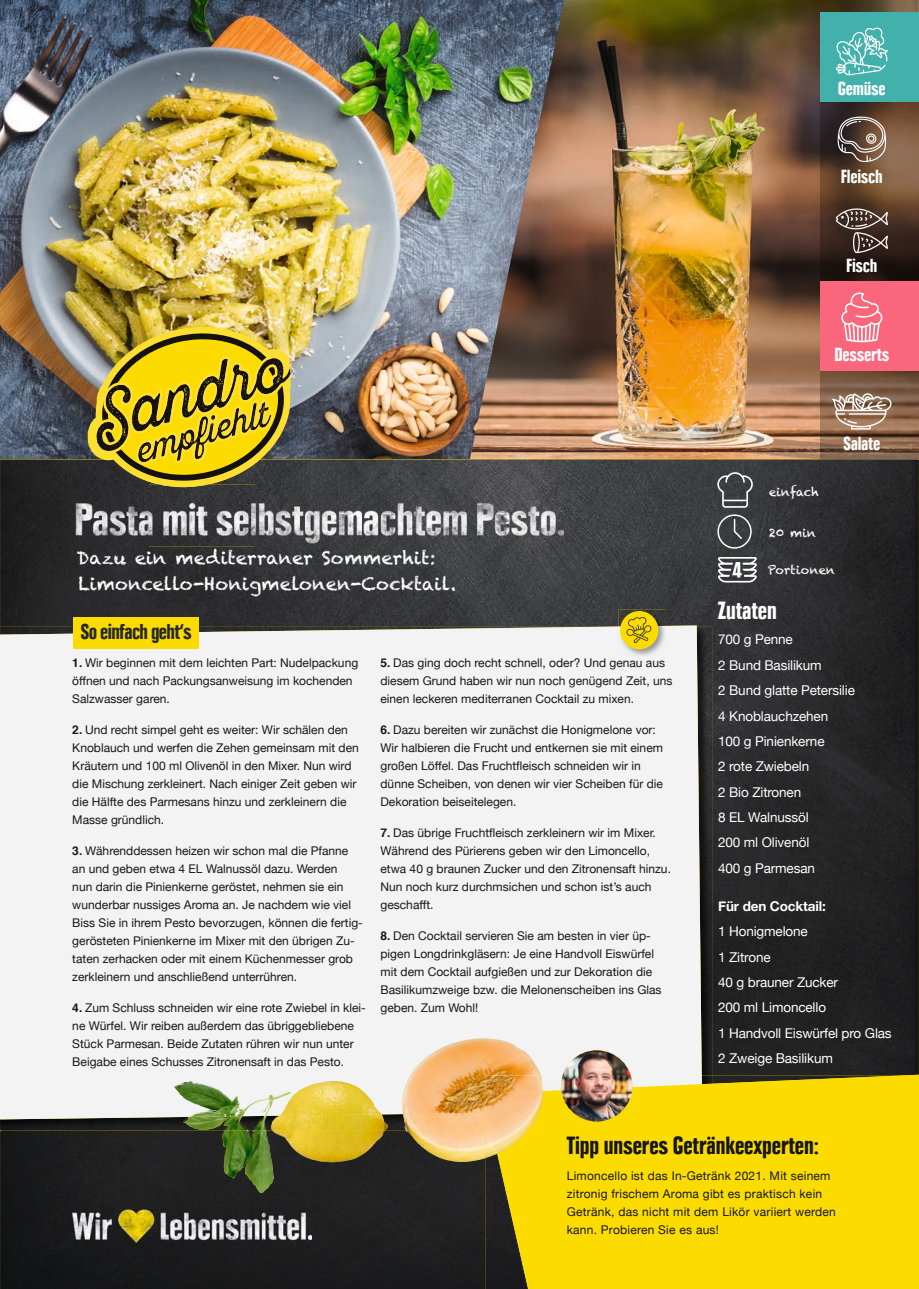
<style>
.page{position:relative;width:919px;height:1289px;background:#fff}
.page>*{position:absolute;margin:0;border:0;box-sizing:border-box;transform-origin:0 0}
.t1{font:900 condensed 24.75px "Plak Com";letter-spacing:.02em;color:#151616}
.t2{font:900 condensed 24.75px "Plak Com";letter-spacing:.02em;color:#fff}
.t3{font:900 condensed 21.45px "Plak Com";color:#272729}
.t4{font:900 condensed 18.75px "Plak Com";letter-spacing:.02em;color:#fff}
.t5{font:18px/25.5px "Chalkduster";color:#fff}
.t6{font:13.5px/25.3px "Helvetica Neue";letter-spacing:-.01em;color:#fff}
.t7{font:700 13.5px "Helvetica Neue";letter-spacing:-.01em;color:#fff}
.t8{font:12px/18px "Helvetica Neue";color:#151616}
.t9{font:12px/18px "Helvetica Neue";letter-spacing:.02em;color:#151616}
.t10{font:12px "Chalkduster";color:#fff}
.s1{font-family:"Helvetica";font-weight:700}
</style>
<div class="page">
<img style="left:564px;top:0;width:354px;height:459px">
<img style="left:0;top:0;width:564px;height:459px">
<div style="left:0;top:459px;width:918px;height:829px;background:#1c1c1d"></div>
<img style="left:0;top:459px;width:918px;height:734px">
<img style="left:702px;top:627px;width:10px;height:447px">
<img style="left:0;top:1119px;width:403px;height:11px">
<div style="left:0;top:625px;width:702px;height:494px;background:#f2f3f2"></div>
<svg style="left:483px;top:1074px;width:435px;height:214px;background:#efd105"></svg>
<svg style="left:87px;top:326px;width:208px;height:158px;background:#ad9922"></svg>
<img style="left:222px;top:1130px;width:32px;height:48px">
<img style="left:183px;top:1116px;width:83px;height:14px">
<img style="left:174px;top:1081px;width:95px;height:35px">
<img style="left:272px;top:1130px;width:113px;height:32px">
<img style="left:271px;top:1114px;width:117px;height:16px">
<img style="left:279px;top:1080px;width:102px;height:35px">
<img style="left:406px;top:1130px;width:79px;height:31px">
<img style="left:403px;top:1114px;width:80px;height:16px">
<img style="left:402px;top:1038px;width:139px;height:76px">
<img style="left:485px;top:1153px;width:12px;height:5px">
<img style="left:485px;top:1075px;width:58px;height:15px">
<img style="left:483px;top:1090px;width:60px;height:63px">
<img style="left:42px;top:484px;width:640px;height:62px">
<img style="left:159px;top:484px;width:49px;height:3px">
<svg style="left:717px;top:472px;width:35px;height:35px"></svg>
<svg style="left:717px;top:514px;width:34px;height:34px"></svg>
<div style="left:73px;top:617px;width:125px;height:32px;background:#fcdc00"></div>
<svg style="left:717px;top:557px;width:39px;height:25px"></svg>
<img style="left:561px;top:1050px;width:71px;height:71px;border-radius:36px">
<img style="left:72px;top:1209px;width:240px;height:33px">
<img style="left:618px;top:609px;width:48px;height:48px">
<div style="left:620px;top:611px;width:38px;height:38px;background:#fcdc00;border-radius:50%"></div>
<svg style="left:626px;top:616px;width:25px;height:27px"></svg>
<img style="left:820px;top:102px;width:98px;height:358px">
<svg style="left:918px;top:13px;width:1px;height:447px"></svg>
<div style="left:820px;top:13px;width:98px;height:89px;background:#42b0ab"></div>
<svg style="left:835px;top:27px;width:52px;height:48px"></svg>
<svg style="left:836px;top:116px;width:50px;height:46px;background:#756257"></svg>
<svg style="left:835px;top:208px;width:52px;height:45px;background:#5c4c45"></svg>
<svg style="left:832px;top:393px;width:60px;height:36px;background:#b09582"></svg>
<div style="left:820px;top:281px;width:98px;height:89px;background:#fa677c"></div>
<svg style="left:841px;top:292px;width:41px;height:50px"></svg>
<h3 class="t4" style="left:838px;top:77px;width:49px">Gemüse</h3>
<h3 class="t4" style="left:841px;top:166px;width:43px">Fleisch</h3>
<h3 class="t4" style="left:846px;top:255px;width:32px">Fisch</h3>
<h3 class="t4" style="left:834px;top:344px;width:56px">Desserts</h3>
<h3 class="t5" style="left:77px;top:545px;width:380px">Dazu ein mediterraner Sommerhit:<br>Limoncello-Honigmelonen-Cocktail.</h3>
<h2 class="t3" style="left:81px;top:619px;width:112px">So einfach geht‘s</h2>
<p class="t8" style="left:72px;top:654px;width:287px"><span class="s1">1.</span> Wir beginnen mit dem leichten Part: Nudelpackung öffnen und nach Packungsanweisung im kochenden<br>Salzwasser garen.</p>
<p class="t8" style="left:72px;top:721px;width:288px"><span class="s1">2.</span> Und recht simpel geht es weiter: Wir schälen den Knoblauch und werfen die Zehen gemeinsam mit den Kräutern und 100 ml Olivenöl in den Mixer. Nun wird die Mischung zerkleinert. Nach einiger Zeit geben wir die Hälfte des Parmesans hinzu und zerkleinern die Masse gründlich.</p>
<p class="t8" style="left:72px;top:842px;width:292px"><span class="s1">3.</span> Währenddessen heizen wir schon mal die Pfanne an und geben etwa 4 EL Walnussöl dazu. Werden<br>nun darin die Pinienkerne geröstet, nehmen sie ein wunderbar nussiges Aroma an. Je nachdem wie viel Biss Sie in ihrem Pesto bevorzugen, können die fertig&shy;gerösteten Pinienkerne im Mixer mit den übrigen Zu&shy;taten zerhacken oder mit einem Küchenmesser grob zerkleinern und anschließend unterrühren.</p>
<p class="t8" style="left:72px;top:999px;width:295px"><span class="s1">4.</span> Zum Schluss schneiden wir eine rote Zwiebel in klei&shy;ne Würfel. Wir reiben außerdem das übriggebliebene Stück Parmesan. Beide Zutaten rühren wir nun unter Beigabe eines Schusses Zitronensaft in das Pesto.</p>
<p class="t8" style="left:380px;top:654px;width:293px"><span class="s1">5.</span> Das ging doch recht schnell, oder? Und genau aus diesem Grund haben wir nun noch genügend Zeit, uns einen leckeren mediterranen Cocktail zu mixen.</p>
<p class="t8" style="left:380px;top:721px;width:284px"><span class="s1">6.</span> Dazu bereiten wir zunächst die Honigmelone vor:<br>Wir halbieren die Frucht und entkernen sie mit einem großen Löffel. Das Fruchtfleisch schneiden wir in dünne Scheiben, von denen wir vier Scheiben für die Dekoration beiseitelegen.</p>
<p class="t8" style="left:380px;top:824px;width:292px"><span class="s1">7.</span> Das übrige Fruchtfleisch zerkleinern wir im Mixer.<br>Während des Pürierens geben wir den Limoncello, etwa 40 g braunen Zucker und den Zitronensaft hinzu.<br>Nun noch kurz durchmsichen und schon ist’s auch geschafft.</p>
<p class="t8" style="left:380px;top:927px;width:282px"><span class="s1">8.</span> Den Cocktail servieren Sie am besten in vier üp&shy;pigen Longdrinkgläsern: Je eine Handvoll Eiswürfel mit dem Cocktail aufgießen und zur Dekoration die Basilikumzweige bzw. die Melonenscheiben ins Glas geben. Zum Wohl!</p>
<h3 class="t4" style="left:843px;top:432px;width:38px">Salate</h3>
<p class="t10" style="left:769px;top:484px;width:51px">einfach</p>
<p class="t10" style="left:769px;top:526px;width:48px">20 min</p>
<p class="t10" style="left:767px;top:562px;width:69px">Portionen</p>
<h1 class="t2" style="left:718px;top:595px;width:60px">Zutaten</h1>
<p class="t6" style="left:718px;top:627px;width:138px">700 g Penne<br>2 Bund Basilikum<br>2 Bund glatte Petersilie<br>4 Knoblauchzehen<br>100 g Pinienkerne<br>2 rote Zwiebeln<br>2 Bio Zitronen<br>8 EL Walnussöl<br>200 ml Olivenöl<br>400 g Parmesan</p>
<p class="t7" style="left:718px;top:895px;width:109px">Für den Cocktail:</p>
<p class="t6" style="left:718px;top:919px;width:175px">1 Honigmelone<br>1 Zitrone<br>40 g brauner Zucker<br>200 ml Limoncello<br>1 Handvoll Eiswürfel pro Glas<br>2 Zweige Basilikum</p>
<h1 class="t1" style="left:566px;top:1130px;width:253px">Tipp unseres Getränkeexperten:</h1>
<p class="t9" style="left:566px;top:1167px;width:270px">Limoncello ist das In-Getränk 2021. Mit seinem zitronig frischem Aroma gibt es praktisch kein Getränk, das nicht mit dem Likör variiert werden kann. Probieren Sie es aus!</p>
</div>
